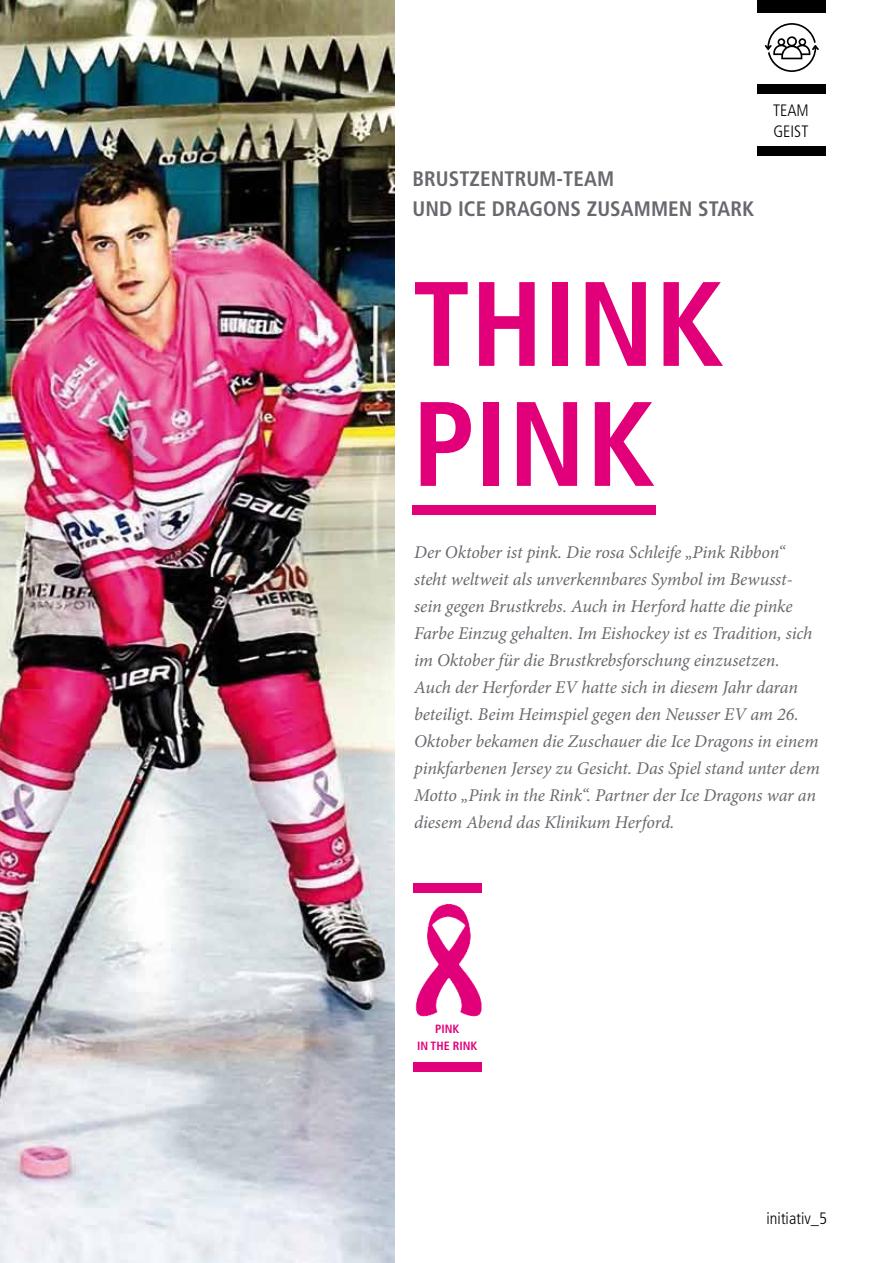
<style>
.page{position:relative;width:893px;height:1263px;background:#fff}
.page>*{position:absolute;margin:0;border:0;box-sizing:border-box;transform-origin:0 0}
.t1{font:700 condensed 120px/120px "Frutiger";color:#e2007a}
.t2{font:700 condensed 21px/30px "Frutiger";letter-spacing:.005em;color:#68696e}
.t3{font:italic 18px/27px "Minion Pro";letter-spacing:-.01em;color:#68696e}
.t4{font:300 condensed 16.5px/21px "Frutiger";color:#000}
.t5{font:700 condensed 12px/16.5px "Frutiger";color:#e2007a;text-align:center}
</style>
<div class="page">
<img style="left:0;top:0;width:395px;height:1263px">
<div style="left:412px;top:505px;width:244px;height:9px;background:#e2007a"></div>
<div style="left:413px;top:883px;width:69px;height:9px;background:#e2007a"></div>
<div style="left:413px;top:1062px;width:69px;height:10px;background:#e2007a"></div>
<img style="left:415px;top:904px;width:67px;height:113px">
<div style="left:757px;top:0;width:69px;height:13px;background:#000"></div>
<svg style="left:765px;top:23px;width:54px;height:49px"></svg>
<div style="left:757px;top:84px;width:69px;height:9px;background:#000"></div>
<div style="left:757px;top:146px;width:69px;height:10px;background:#000"></div>
<p class="t2" style="left:412px;top:164px;width:343px">BRUSTZENTRUM-TEAM<br>UND ICE DRAGONS ZUSAMM EN STARK</p>
<p class="t4" style="left:773px;top:100px;width:37px">TEAM<br>GEIST</p>
<h1 class="t1" style="left:412px;top:264px;width:313px">THINK<br>PINK</h1>
<p class="t3" style="left:414px;top:539px;width:407px">Der Oktober ist pink. Die rosa Schleife „Pink Ribbon“ steht weltweit als unverkennbares Symbol im Bewusst&shy;sein gegen Brustkrebs. Auch in Herford hatte die pinke Farbe Einzug gehalten. Im Eishockey ist es Tradition, sich im Oktober für die Brustkrebsforschung einzusetzen.<br>Auch der Herforder EV hatte sich in diesem Jahr daran beteiligt. Beim Heimspiel gegen den Neusser EV am 26.<br>Oktober bekamen die Zuschauer die Ice Dragons in einem pinkfarbenen Jersey zu Gesicht. Das Spiel stand unter dem Motto „Pink in the Rink“. Partner der Ice Dragons war an diesem Abend das Klinikum Herford.</p>
<p class="t5" style="left:417px;top:1020px;width:62px">PINK<br>IN THE RINK</p>
<p class="t4" style="left:766px;top:1208px;width:62px">INITIATIV_5</p>
</div>
